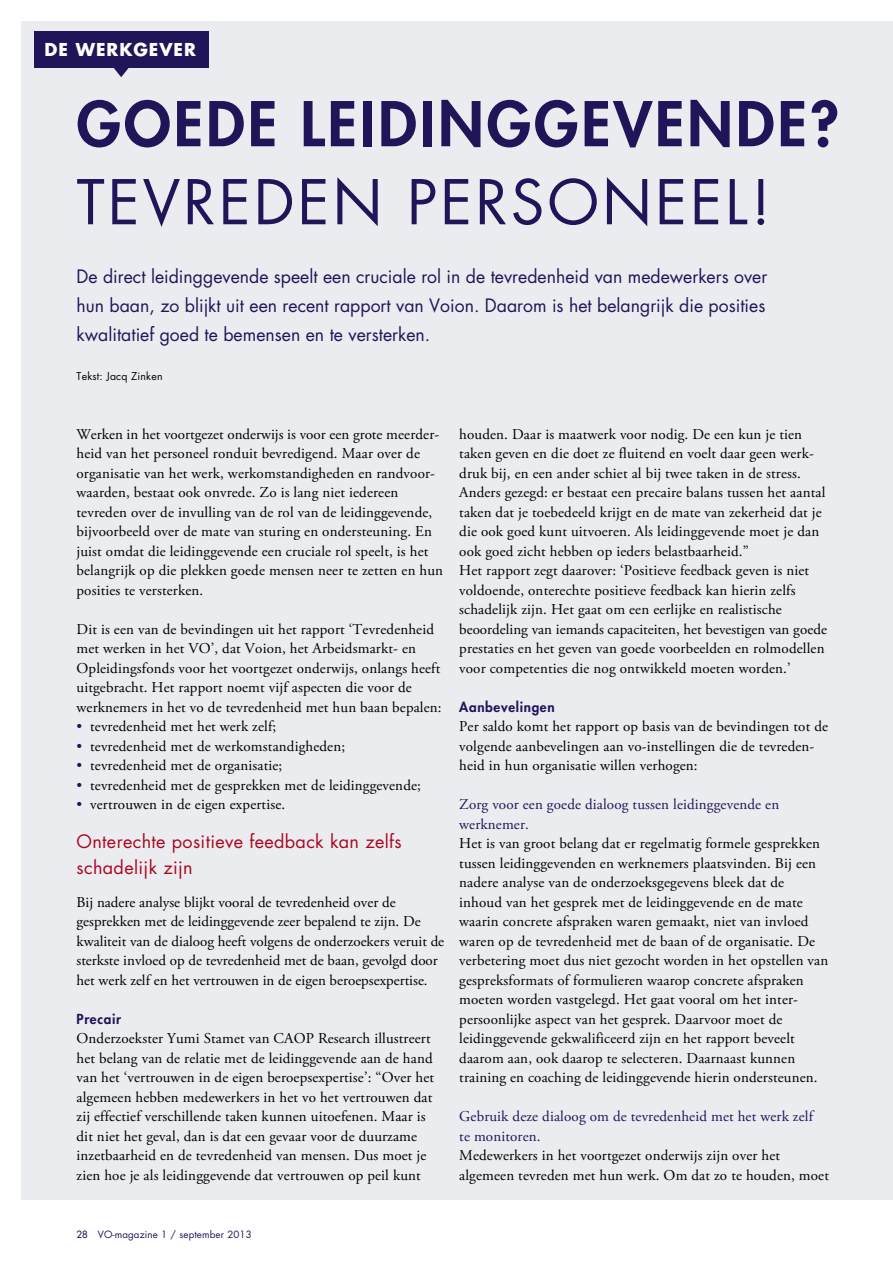
<style>
.page{position:relative;width:893px;height:1263px;background:#fff}
.page>*{position:absolute;margin:0;border:0;box-sizing:border-box;transform-origin:0 0}
.t1{font:800 60px "Futura LT";letter-spacing:.05em;color:#21155a}
.t2{font:60px "Futura LT";letter-spacing:.05em;color:#21155a}
.t3{font:18px/29.2px "Futura LT";color:#21155a;text-align:justify}
.t4{font:18px/25.5px "Futura LT";letter-spacing:.02em;color:#aa0821}
.t5{font:700 17.25px "Futura LT";letter-spacing:.055em;color:#fff}
.t6{font:15px/19.5px "Adobe Garamond Pro";letter-spacing:.01em;color:#000}
.t7{font:15px/19.5px "Adobe Garamond Pro";letter-spacing:.01em;color:#21155a}
.t8{font:800 13.5px "Futura LT";letter-spacing:.05em;color:#21155a}
.t9{font:10.5px "Futura LT";letter-spacing:.02em;color:#000}
.t10{font:9.75px "Futura LT";letter-spacing:.015em;color:#21155a}
.s1{color:#21155a}
.s2{font-style:inherit}
</style>
<div class="page">
<div style="left:21px;top:21px;width:872px;height:1178px;background:#ebecef"></div>
<div style="left:34px;top:31px;width:174px;height:37px;background:#21155a"></div>
<svg style="left:114px;top:68px;width:15px;height:9px"></svg>
<p class="t5" style="left:45px;top:38px;width:153px">DE WERKGEVER</p>
<h1 class="t1" style="left:77px;top:84px;width:764px">GOEDE LEIDINGGEVENDE?</h1>
<h1 class="t2" style="left:77px;top:164px;width:696px">TEVREDEN PERSONEEL!</h1>
<p class="t3" style="left:77px;top:262px;width:692px">De direct leidinggevende speelt een cruciale rol in de tevredenheid van medewerkers over hun baan, zo blijkt uit een recent rapport van Voion. Daarom is het belangrijk die posities kwalitatief goed te bemensen en te versterken.</p>
<p class="t9" style="left:77px;top:370px;width:88px">Tekst: Jacq Zinken</p>
<p class="t6" style="left:77px;top:425px;width:368px">Werken in het voortgezet onderwijs is voor een grote meerder&shy;heid van het personeel ronduit bevredigend. Maar over de organisatie van het werk, werkomstandigheden en randvoor&shy;waarden, bestaat ook onvrede. Zo is lang niet iedereen tevreden over de invulling van de rol van de leidinggevende, bijvoorbeeld over de mate van sturing en ondersteuning. En juist omdat die leidinggevende een cruciale rol speelt, is het belangrijk op die plekken goede mensen neer te zetten en hun posities te versterken.</p>
<p class="t6" style="left:77px;top:620px;width:367px">Dit is een van de bevindingen uit het rapport ‘Tevredenheid met werken in het VO’, dat Voion, het Arbeidsmarkt- en Opleidingsfonds voor het voortgezet onderwijs, onlangs heeft uitgebracht. Het rapport noemt vijf aspecten die voor de werknemers in het vo de tevredenheid met hun baan bepalen:</p>
<p class="t6" style="left:77px;top:717px;width:201px"><span class="s1">•</span> tevredenheid met het werk zelf;</p>
<p class="t6" style="left:77px;top:737px;width:270px"><span class="s1">•</span> tevredenheid met de werkomstandigheden;</p>
<p class="t6" style="left:77px;top:756px;width:207px"><span class="s1">•</span> tevredenheid met de organisatie;</p>
<p class="t6" style="left:77px;top:776px;width:346px"><span class="s1">•</span> tevredenheid met de gesprekken met de leidinggevende;</p>
<p class="t6" style="left:77px;top:795px;width:210px"><span class="s1">•</span> vertrouwen in de eigen expertise.</p>
<p class="t4" style="left:77px;top:829px;width:327px">Onterechte positieve feedback kan zelfs schadelijk zijn</p>
<p class="t6" style="left:77px;top:893px;width:369px">Bij nadere analyse blijkt vooral de tevredenheid over de gesprekken met de leidinggevende zeer bepalend te zijn. De kwaliteit van de dialoog heeft volgens de onderzoekers veruit de sterkste invloed op de tevredenheid met de baan, gevolgd door het werk zelf en het vertrouwen in de eigen beroepsexpertise.</p>
<p class="t8" style="left:77px;top:1010px;width:46px">Precair</p>
<p class="t6" style="left:77px;top:1029px;width:359px">Onderzoekster Yumi Stamet van CAOP Research illustreert het belang van de relatie met de leidinggevende aan de hand van het ‘vertrouwen in de eigen beroepsexpertise’: “Over het algemeen hebben medewerkers in het vo het vertrouwen dat zij effectief verschillende taken kunnen uitoefenen. Maar is dit niet het geval, dan is dat een gevaar voor de duurzame inzetbaarheid en de tevredenheid van mensen. Dus moet je zien hoe je als leidinggevende dat vertrouwen op peil kunt</p>
<p class="t6" style="left:459px;top:425px;width:369px">houden. Daar is maatwerk voor nodig. De een kun je tien taken geven en die doet ze fluitend en voelt daar geen werk&shy;druk bij, en een ander schiet al bij twee taken in de stress.<br>Anders gezegd: er bestaat een precaire balans tussen het aantal taken dat je toebedeeld krijgt en de mate van zekerheid dat je die ook goed kunt uitvoeren. Als leidinggevende moet je dan ook goed zicht hebben op ieders belastbaarheid.”<br>Het rapport zegt daarover: ‘Positieve feedback geven is niet voldoende, onterechte positieve feedback kan hierin zelfs schadelijk zijn. Het gaat om een eerlijke en realistische beoordeling van iemands capaciteiten, het bevestigen van goede prestaties en het geven van goede voorbeelden en rolmodellen voor competenties die nog ontwikkeld moeten worden.’</p>
<p class="t8" style="left:459px;top:698px;width:97px">Aanbevelingen</p>
<p class="t6" style="left:459px;top:717px;width:370px">Per saldo komt het rapport op basis van de bevindingen tot de volgende aanbevelingen aan vo-instellingen die de tevreden&shy;heid in hun organisatie willen verhogen:</p>
<p class="t7" style="left:459px;top:795px;width:321px">Zorg voor een goede dialoog tussen leidinggevende en werknemer.</p>
<p class="t6" style="left:459px;top:834px;width:371px">Het is van groot belang dat er regelmatig formele gesprekken tussen leidinggevenden en werknemers plaatsvinden. Bij een nadere analyse van de onderzoeksgegevens bleek dat de inhoud van het gesprek met de leidinggevende en de mate waarin concrete afspraken waren gemaakt, niet van invloed waren op de tevredenheid met de baan of de organisatie. De verbetering moet dus niet gezocht worden in het opstellen van gespreksformats of formulieren waarop concrete afspraken moeten worden vastgelegd. Het gaat vooral om het inter&shy;persoonlijke aspect van het gesprek. Daarvoor moet de leidinggevende gekwalificeerd zijn en het rapport beveelt daarom aan, ook daarop te selecteren. Daarnaast kunnen training en coaching de leidinggevende hierin ondersteunen.</p>
<p class="t7" style="left:459px;top:1107px;width:355px">Gebruik deze dialoog om de tevredenheid met het werk zelf te monitoren.</p>
<p class="t6" style="left:459px;top:1146px;width:371px">Medewerkers in het voortgezet onderwijs zijn over het algemeen tevreden met hun werk. Om dat zo te houden, moet</p>
<p class="t10" style="left:77px;top:1228px;width:177px"><span class="s2">28</span> VO-magazine 1 / september 2013</p>
</div>
